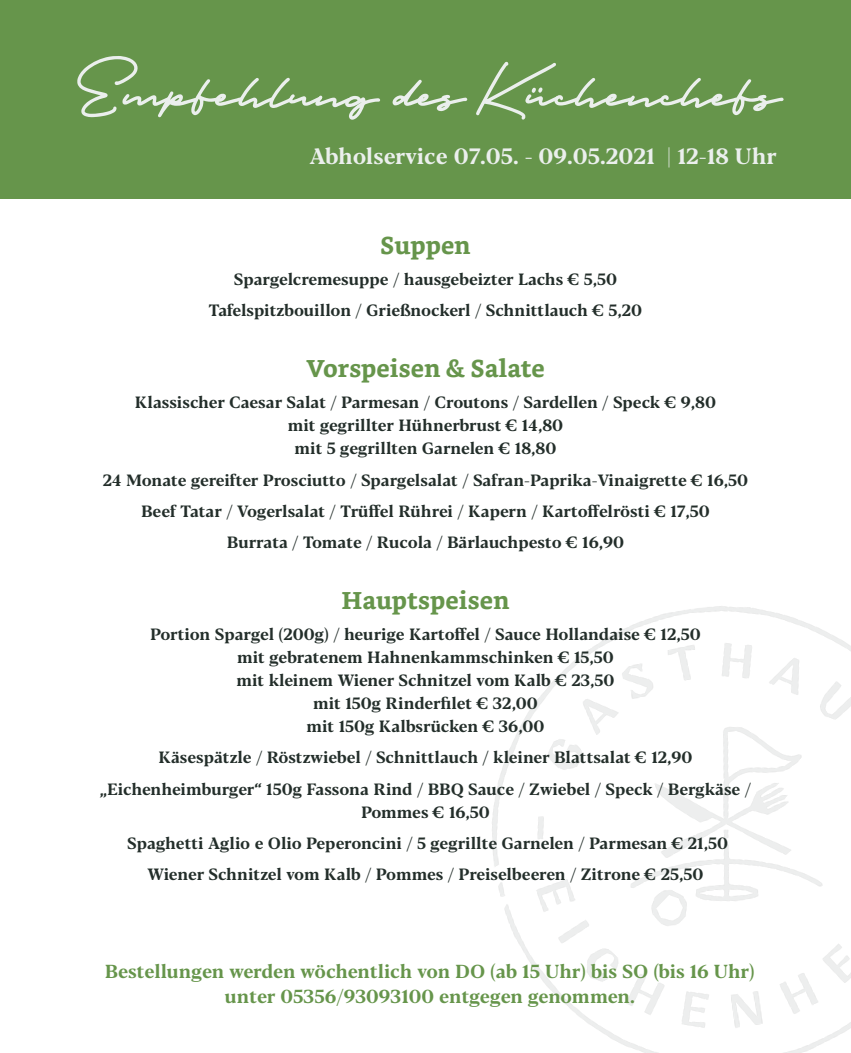
<style>
.page{position:relative;width:851px;height:1053px;background:#fff}
.page>*{position:absolute;margin:0;border:0;box-sizing:border-box;transform-origin:0 0}
.t1{font:700 63.25px "Portrait Script";color:#ebefed}
.t2{font:700 24.38px "Bookerly";color:#66954b}
.t3{font:700 22.12px "Blacker Pro Tx";color:#ebefed}
.t4{font:700 18.75px "Blacker Pro Tx";color:#66954b}
.t5{font:700 16.25px "Blacker Pro Tx";color:#232e2a}
</style>
<div class="page">
<div style="left:0;top:0;width:850px;height:198px;background:#66954b"></div>
<img style="left:492px;top:606px;width:358px;height:446px">
<p class="t1" style="left:77px;top:48px;width:701px">Empfehlung des Küchenchefs</p>
<p class="t3" style="left:309px;top:140px;width:468px">Abholservice 07.05. - 09.05.2021 | 12-18 Uhr</p>
<p class="t2" style="left:380px;top:231px;width:92px">Suppen</p>
<p class="t5" style="left:234px;top:268px;width:385px">Spargelcremesuppe / hausgebeizter Lachs € 5,50</p>
<p class="t5" style="left:209px;top:299px;width:434px">Tafelspitzbouillon / Grießnockerl / Schnittlauch € 5,20</p>
<p class="t2" style="left:306px;top:354px;width:240px">Vorspeisen &amp; Salate</p>
<p class="t5" style="left:135px;top:391px;width:582px">Klassischer Caesar Salat / Parmesan / Croutons / Sardellen / Speck € 9,80</p>
<p class="t5" style="left:287px;top:414px;width:277px">mit gegrillter Hühnerbrust € 14,80</p>
<p class="t5" style="left:294px;top:437px;width:263px">mit 5 gegrillten Garnelen € 18,80</p>
<p class="t5" style="left:103px;top:468px;width:646px">24 Monate gereifter Prosciutto / Spargelsalat / Safran-Paprika-Vinaigrette € 16,50</p>
<p class="t5" style="left:141px;top:499px;width:570px">Beef Tatar / Vogerlsalat / Trüffel Rührei / Kapern / Kartoffelrösti € 17,50</p>
<p class="t5" style="left:227px;top:530px;width:398px">Burrata / Tomate / Rucola / Bärlauchpesto € 16,90</p>
<p class="t2" style="left:341px;top:586px;width:169px">Hauptspeisen</p>
<p class="t5" style="left:150px;top:622px;width:552px">Portion Spargel (200g) / heurige Kartoffel / Sauce Hollandaise € 12,50</p>
<p class="t5" style="left:237px;top:645px;width:378px">mit gebratenem Hahnenkammschinken € 15,50</p>
<p class="t5" style="left:236px;top:668px;width:379px">mit kleinem Wiener Schnitzel vom Kalb € 23,50</p>
<p class="t5" style="left:313px;top:691px;width:226px">mit 150g Rinderfilet € 32,00</p>
<p class="t5" style="left:306px;top:714px;width:240px">mit 150g Kalbsrücken € 36,00</p>
<p class="t5" style="left:158px;top:745px;width:535px">Käsespätzle / Röstzwiebel / Schnittlauch / kleiner Blattsalat € 12,90</p>
<p class="t5" style="left:100px;top:777px;width:652px">„Eichenheimburger“ 150g Fassona Rind / BBQ Sauce / Zwiebel / Speck / Bergkäse /</p>
<p class="t5" style="left:361px;top:800px;width:130px">Pommes € 16,50</p>
<p class="t5" style="left:127px;top:831px;width:602px">Spaghetti Aglio e Olio Peperoncini / 5 gegrillte Garnelen / Parmesan € 21,50</p>
<p class="t5" style="left:148px;top:862px;width:557px">Wiener Schnitzel vom Kalb / Pommes / Preiselbeeren / Zitrone € 25,50</p>
<p class="t4" style="left:105px;top:957px;width:651px">Bestellungen werden wöchentlich von DO (ab 15 Uhr) bis SO (bis 16 Uhr)</p>
<p class="t4" style="left:225px;top:982px;width:411px">unter 05356/93093100 entgegen genommen.</p>
</div>
